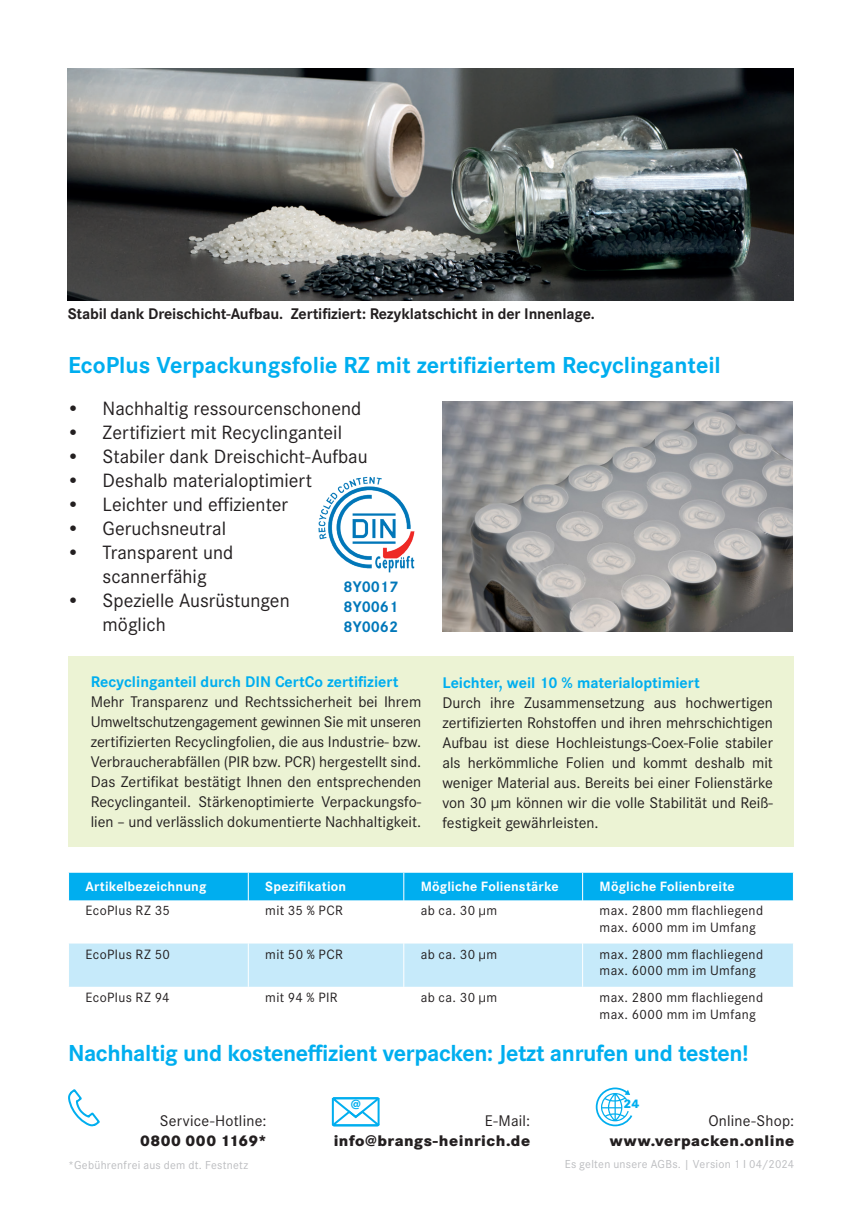
<style>
.page{position:relative;width:862px;height:1214px;background:#fff}
.page>*{position:absolute;margin:0;border:0;box-sizing:border-box;transform-origin:0 0}
.t1{font:700 24px "Corporate S";letter-spacing:-.015em;color:#00aeef}
.t2{font:20px/24px "Corporate S";color:#231f20;text-align:center}
.t3{font:16px/20px "Corporate S";color:#231f20;text-align:justify}
.t4{font:700 16px "Corporate S";color:#00aeef}
.t5{font:700 16px "Corporate S";letter-spacing:-.01em;color:#231f20}
.t6{font:800 16px "Corporate S";letter-spacing:.03em;color:#231f20}
.t7{font:700 16px "Corporate S";color:#0077b9}
.t8{font:14px "Corporate S";letter-spacing:.025em;color:#231f20}
.t9{font:700 14px "Corporate S";letter-spacing:.015em;color:#fff}
.t10{font:800 13.8px "Corporate S";color:#00aeef}
.t11{font:800 12.8px "Corporate S";color:#00aeef}
.t12{font:12px "Corporate S";letter-spacing:.025em;color:#bcbdc0}
</style>
<div class="page">
<svg style="left:596px;top:1087px;width:36px;height:39px"></svg>
<svg style="left:331px;top:1097px;width:49px;height:30px"></svg>
<svg style="left:68px;top:1089px;width:32px;height:38px"></svg>
<img style="left:318px;top:476px;width:97px;height:97px">
<div style="left:69px;top:943px;width:724px;height:43px;background:#c6eafa"></div>
<div style="left:68px;top:872px;width:726px;height:28px;background:#00aeef"></div>
<hr style="left:248px;top:943px;width:1px;height:43px;background:#fff">
<hr style="left:403px;top:943px;width:1px;height:43px;background:#fff">
<hr style="left:582px;top:943px;width:1px;height:43px;background:#fff">
<img style="left:68px;top:68px;width:726px;height:232px">
<img style="left:442px;top:401px;width:351px;height:230px">
<div style="left:68px;top:656px;width:726px;height:191px;background:#ecf3d4"></div>
<p class="t5" style="left:68px;top:303px;width:528px">Stabil dank Dreischicht-Aufbau. Zertifiziert: Rezyklatschicht in der Innenlage.</p>
<p class="t1" style="left:68px;top:348px;width:654px">EcoPlus Verpackungsfolie RZ mit zertifiziertem Recyclinganteil</p>
<p class="t2" style="left:67px;top:396px;width:296px">• Nachhaltig ressourcenschonend</p>
<p class="t2" style="left:67px;top:420px;width:277px">• Zertifiziert mit Recyclinganteil</p>
<p class="t2" style="left:67px;top:444px;width:303px">• Stabiler dank Dreischicht-Aufbau</p>
<p class="t2" style="left:67px;top:468px;width:247px">• Deshalb materialoptimiert</p>
<p class="t2" style="left:67px;top:492px;width:223px">• Leichter und effizienter</p>
<p class="t2" style="left:67px;top:516px;width:161px">• Geruchsneutral</p>
<p class="t2" style="left:67px;top:540px;width:168px">• Transparent und scannerfähig</p>
<p class="t2" style="left:103px;top:588px;width:189px;text-align:left;text-indent:-36px">• Spezielle Ausrüstungen möglich</p>
<p class="t7" style="left:343px;top:576px;width:56px">8Y0017</p>
<p class="t7" style="left:343px;top:596px;width:56px">8Y0061</p>
<p class="t7" style="left:343px;top:616px;width:56px">8Y0062</p>
<p class="t4" style="left:91px;top:670px;width:309px">Recyclinganteil durch DIN CertCo zertifiziert</p>
<p class="t3" style="left:91px;top:691px;width:332px">Mehr Transparenz und Rechtssicherheit bei Ihrem Umweltschutzengagement gewinnen Sie mit unseren zertifizierten Recyclingfolien, die aus Industrie- bzw.<br>Verbraucherabfällen (PIR bzw. PCR) hergestellt sind.<br>Das Zertifikat bestätigt Ihnen den entsprechenden Recyclinganteil. Stärkenoptimierte Verpackungsfo&shy;lien – und verlässlich dokumentierte Nachhaltigkeit.</p>
<p class="t4" style="left:442px;top:671px;width:259px">Leichter, weil 10 % materialoptimiert</p>
<p class="t3" style="left:442px;top:691px;width:332px">Durch ihre Zusammensetzung aus hochwertigen zertifizierten Rohstoffen und ihren mehrschichtigen Aufbau ist diese Hochleistungs-Coex-Folie stabiler als herkömmliche Folien und kommt deshalb mit weniger Material aus. Bereits bei einer Folienstärke von 30 µm können wir die volle Stabilität und Reiß&shy;festigkeit gewährleisten.</p>
<p class="t9" style="left:86px;top:876px;width:122px">Artikelbezeichnung</p>
<p class="t9" style="left:265px;top:876px;width:82px">Spezifikation</p>
<p class="t9" style="left:421px;top:876px;width:139px">Mögliche Folienstärke</p>
<p class="t9" style="left:599px;top:876px;width:137px">Mögliche Folienbreite</p>
<p class="t8" style="left:86px;top:901px;width:86px">EcoPlus RZ 35</p>
<p class="t8" style="left:265px;top:901px;width:79px">mit 35 % PCR</p>
<p class="t8" style="left:421px;top:901px;width:78px">ab ca. 30 µm</p>
<p class="t8" style="left:599px;top:901px;width:165px">max. 2800 mm flachliegend</p>
<p class="t8" style="left:599px;top:918px;width:158px">max. 6000 mm im Umfang</p>
<p class="t8" style="left:86px;top:944px;width:86px">EcoPlus RZ 50</p>
<p class="t8" style="left:265px;top:944px;width:79px">mit 50 % PCR</p>
<p class="t8" style="left:421px;top:944px;width:78px">ab ca. 30 µm</p>
<p class="t8" style="left:599px;top:944px;width:165px">max. 2800 mm flachliegend</p>
<p class="t8" style="left:599px;top:961px;width:158px">max. 6000 mm im Umfang</p>
<p class="t8" style="left:86px;top:987px;width:86px">EcoPlus RZ 94</p>
<p class="t8" style="left:265px;top:987px;width:74px">mit 94 % PIR</p>
<p class="t8" style="left:421px;top:987px;width:78px">ab ca. 30 µm</p>
<p class="t8" style="left:599px;top:987px;width:165px">max. 2800 mm flachliegend</p>
<p class="t8" style="left:599px;top:1004px;width:158px">max. 6000 mm im Umfang</p>
<p class="t1" style="left:68px;top:1035px;width:682px">Nachhaltig und kosteneffizient verpacken: Jetzt anrufen und testen!</p>
<p class="t3" style="left:160px;top:1109px;width:108px">Service-Hotline:</p>
<p class="t6" style="left:140px;top:1129px;width:128px">0800 000 1169*</p>
<p class="t10" style="left:351px;top:1094px;width:12px">@</p>
<p class="t11" style="left:623px;top:1095px;width:17px">24</p>
<p class="t3" style="left:485px;top:1109px;width:47px">E-Mail:</p>
<p class="t6" style="left:334px;top:1129px;width:198px">info@brangs-heinrich.de</p>
<p class="t3" style="left:708px;top:1109px;width:87px">Online-Shop:</p>
<p class="t6" style="left:610px;top:1129px;width:186px">www.verpacken.online</p>
<p class="t12" style="left:68px;top:1156px;width:182px">*Gebührenfrei aus dem dt. Festnetz</p>
<p class="t12" style="left:565px;top:1155px;width:231px">Es gelten unsere AGBs. | Version 1 I 04/2024</p>
</div>
